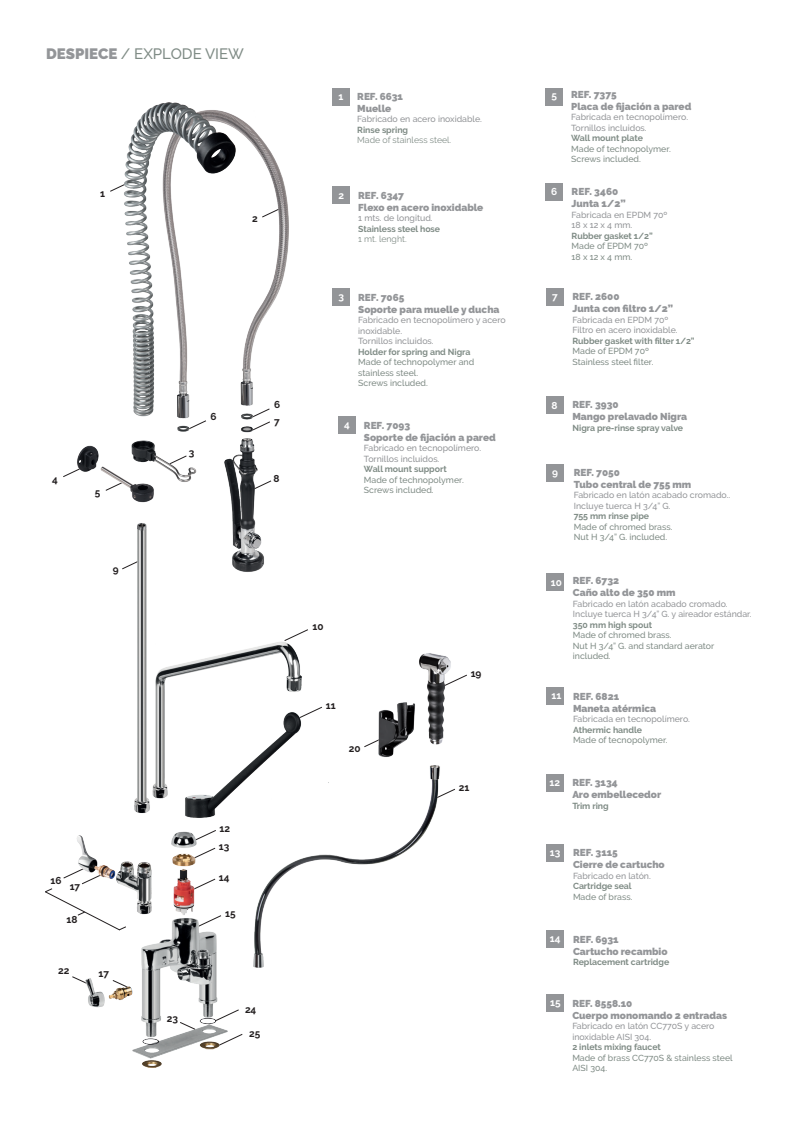
<style>
.page{position:relative;width:798px;height:1134px;background:#fff}
.page>*{position:absolute;margin:0;border:0;box-sizing:border-box;transform-origin:0 0}
.t1{font:500 15px "Raleway";color:#808c86}
.t2{font:900 10px/12px "Raleway";letter-spacing:-.005em;color:#939598}
.t3{font:700 10px/17.8px "Raleway";color:#231f20}
.t4{font:700 10px "Raleway";color:#fff}
.t5{font:500 8.75px/10.5px "Raleway";color:#939598}
.t6{font:500 8.75px/10.5px "Raleway";color:#808c86}
.t7{font:700 8.75px "Raleway";letter-spacing:-.005em;color:#808c86}
.t8{font:8.75px "Raleway";color:#808c86}
.s1{font-weight:900;color:#939598}
.s2{font-weight:700;color:#fff}
</style>
<div class="page">
<svg style="left:460px;top:674px;width:7px;height:5px"></svg>
<svg style="left:63px;top:471px;width:11px;height:6px"></svg>
<img style="left:74px;top:102px;width:386px;height:965px">
<div style="left:546px;top:994px;width:17px;height:18px;background:#939598"></div>
<div style="left:546px;top:774px;width:17px;height:18px;background:#939598"></div>
<div style="left:546px;top:573px;width:17px;height:18px;background:#939598"></div>
<div style="left:546px;top:288px;width:17px;height:18px;background:#939598"></div>
<div style="left:331px;top:88px;width:18px;height:17px;background:#939598"></div>
<div style="left:332px;top:186px;width:18px;height:18px;background:#939598"></div>
<div style="left:332px;top:288px;width:18px;height:18px;background:#939598"></div>
<div style="left:545px;top:183px;width:18px;height:18px;background:#939598"></div>
<div style="left:546px;top:464px;width:17px;height:17px;background:#939598"></div>
<div style="left:546px;top:396px;width:17px;height:18px;background:#939598"></div>
<svg style="left:179px;top:1021px;width:17px;height:9px"></svg>
<svg style="left:45px;top:866px;width:82px;height:65px"></svg>
<div style="left:546px;top:687px;width:17px;height:18px;background:#939598"></div>
<div style="left:546px;top:844px;width:17px;height:18px;background:#939598"></div>
<div style="left:546px;top:930px;width:17px;height:18px;background:#939598"></div>
<div style="left:338px;top:416px;width:17px;height:18px;background:#939598"></div>
<div style="left:545px;top:88px;width:18px;height:17px;background:#939598"></div>
<h1 class="t1" style="left:46px;top:45px;width:199px"><span class="s1">DESPIECE</span> / EXPLODE VIEW</h1>
<p class="t3" style="left:100px;top:184px;width:6px">1</p>
<p class="t3" style="left:252px;top:210px;width:7px">2</p>
<p class="t3" style="left:52px;top:470px;width:7px">4</p>
<p class="t3" style="left:95px;top:483px;width:7px">5</p>
<p class="t3" style="left:113px;top:561px;width:7px">9</p>
<p class="t3" style="left:189px;top:443px;width:7px">3</p>
<p class="t3" style="left:210px;top:408px;width:8px">6</p>
<p class="t3" style="left:274px;top:397px;width:8px;line-height:16.5px">6<br>7</p>
<p class="t3" style="left:273px;top:470px;width:8px">8</p>
<p class="t3" style="left:50px;top:871px;width:13px">16</p>
<p class="t3" style="left:70px;top:878px;width:12px">17</p>
<p class="t3" style="left:66px;top:911px;width:12px">18</p>
<p class="t3" style="left:58px;top:961px;width:13px">22</p>
<p class="t3" style="left:98px;top:965px;width:12px">17</p>
<p class="t3" style="left:219px;top:820px;width:13px">12<br>13</p>
<p class="t3" style="left:219px;top:868px;width:12px">14</p>
<p class="t3" style="left:225px;top:905px;width:12px">15</p>
<p class="t4" style="left:338px;top:91px;width:6px">1</p>
<p class="t2" style="left:357px;top:90px;width:47px">REF. 6631<br>Muelle</p>
<p class="t5" style="left:357px;top:114px;width:126px">Fabricado en acero inoxidable.</p>
<p class="t7" style="left:357px;top:125px;width:52px">Rinse spring</p>
<p class="t8" style="left:357px;top:135px;width:95px">Made of stainless steel.</p>
<p class="t4" style="left:338px;top:189px;width:7px">2</p>
<p class="t2" style="left:358px;top:189px;width:127px">REF. 6347<br>Flexo en acero inoxidable</p>
<p class="t5" style="left:358px;top:213px;width:76px">1 mts. de longitud.</p>
<p class="t7" style="left:358px;top:224px;width:83px">Stainless steel hose</p>
<p class="t8" style="left:358px;top:234px;width:50px">1 mt. lenght.</p>
<p class="t4" style="left:338px;top:290px;width:7px">3</p>
<p class="t2" style="left:358px;top:291px;width:143px">REF. 7065<br>Soporte para muelle y ducha</p>
<p class="t5" style="left:358px;top:315px;width:149px">Fabricado en tecnopolímero y acero inoxidable.<br>Tornillos incluidos.</p>
<p class="t7" style="left:358px;top:346px;width:114px">Holder for spring and Nigra</p>
<p class="t6" style="left:358px;top:357px;width:117px">Made of technopolymer and stainless steel.<br>Screws included.</p>
<p class="t4" style="left:344px;top:418px;width:7px">4</p>
<p class="t2" style="left:364px;top:419px;width:133px">REF. 7093<br>Soporte de fijación a pared</p>
<p class="t5" style="left:364px;top:443px;width:119px">Fabricado en tecnopolímero.<br>Tornillos incluidos.</p>
<p class="t7" style="left:364px;top:464px;width:84px">Wall mount support</p>
<p class="t6" style="left:364px;top:475px;width:101px">Made of technopolymer.<br>Screws included.</p>
<p class="t3" style="left:312px;top:617px;width:13px">10</p>
<p class="t3" style="left:325px;top:696px;width:11px">11</p>
<p class="t3" style="left:348px;top:740px;width:13px">20</p>
<p class="t3" style="left:470px;top:664px;width:12px">19</p>
<p class="t3" style="left:458px;top:778px;width:12px">21</p>
<p class="t4" style="left:551px;top:90px;width:7px">5</p>
<p class="t2" style="left:571px;top:88px;width:122px">REF. 7375<br>Placa de fijación a pared</p>
<p class="t5" style="left:571px;top:112px;width:118px">Fabricada en tecnopolímero.<br>Tornillos incluidos.</p>
<p class="t7" style="left:571px;top:133px;width:73px">Wall mount plate</p>
<p class="t6" style="left:571px;top:143px;width:101px">Made of technopolymer.<br>Screws included.</p>
<p class="t4" style="left:550px;top:186px;width:8px">6</p>
<p class="t2" style="left:571px;top:186px;width:55px">REF. 3460<br>Junta 1/2”</p>
<p class="t5" style="left:571px;top:209px;width:97px">Fabricada en EPDM 70º<br>18 x 12 x 4 mm.</p>
<p class="t7" style="left:571px;top:231px;width:83px">Rubber gasket 1/2”</p>
<p class="t6" style="left:571px;top:241px;width:78px">Made of EPDM 70º<br>18 x 12 x 4 mm.</p>
<p class="t4" style="left:551px;top:291px;width:7px">7</p>
<p class="t2" style="left:572px;top:291px;width:102px">REF. 2600<br>Junta con filtro 1/2”</p>
<p class="t5" style="left:572px;top:315px;width:107px">Fabricada en EPDM 70º<br>Filtro en acero inoxidable.</p>
<p class="t7" style="left:572px;top:336px;width:124px">Rubber gasket with filter 1/2”</p>
<p class="t6" style="left:572px;top:346px;width:82px">Made of EPDM 70º<br>Stainless steel filter.</p>
<p class="t4" style="left:551px;top:400px;width:8px">8</p>
<p class="t2" style="left:572px;top:399px;width:116px">REF. 3930<br>Mango prelavado Nigra</p>
<p class="t7" style="left:572px;top:423px;width:112px">Nigra pre-rinse spray valve</p>
<p class="t4" style="left:552px;top:466px;width:7px">9</p>
<p class="t2" style="left:573px;top:466px;width:119px">REF. 7050<br>Tubo central de 755 mm</p>
<p class="t5" style="left:573px;top:490px;width:158px">Fabricado en latón acabado cromado..<br>Incluye tuerca H 3/4” G.</p>
<p class="t7" style="left:573px;top:511px;width:77px">755 mm rinse pipe</p>
<p class="t6" style="left:573px;top:521px;width:100px">Made of chromed brass.<br>Nut H 3/4” G. included.</p>
<p class="t2" style="left:572px;top:575px;width:104px;text-indent:-22px"><span class="s2">10</span> REF. 6732<br>Caño alto de 350 mm</p>
<p class="t5" style="left:572px;top:599px;width:180px">Fabricado en latón acabado cromado.<br>Incluye tuerca H 3/4” G. y aireador estándar.</p>
<p class="t7" style="left:572px;top:620px;width:81px">350 mm high spout</p>
<p class="t6" style="left:572px;top:630px;width:143px">Made of chromed brass.<br>Nut H 3/4” G. and standard aerator included.</p>
<p class="t2" style="left:573px;top:690px;width:85px;text-indent:-21px"><span class="s2">11</span> REF. 6821<br>Maneta atérmica</p>
<p class="t5" style="left:573px;top:714px;width:118px">Fabricada en tecnopolímero.</p>
<p class="t7" style="left:573px;top:724px;width:70px">Athermic handle</p>
<p class="t6" style="left:573px;top:735px;width:96px">Made of tecnopolymer.</p>
<p class="t2" style="left:572px;top:776px;width:90px;text-indent:-23px"><span class="s2">12</span> REF. 3134<br>Aro embellecedor</p>
<p class="t7" style="left:572px;top:800px;width:38px">Trim ring</p>
<p class="t4" style="left:549px;top:847px;width:12px">13</p>
<p class="t2" style="left:573px;top:847px;width:93px">REF. 3115<br>Cierre de cartucho</p>
<p class="t5" style="left:573px;top:870px;width:79px">Fabricado en latón.</p>
<p class="t7" style="left:573px;top:881px;width:60px">Cartridge seal</p>
<p class="t6" style="left:573px;top:891px;width:61px">Made of brass.</p>
<p class="t4" style="left:549px;top:933px;width:12px">14</p>
<p class="t2" style="left:573px;top:933px;width:96px">REF. 6931<br>Cartucho recambio</p>
<p class="t7" style="left:573px;top:957px;width:98px">Replacement cartridge</p>
<p class="t3" style="left:167px;top:1010px;width:13px">23</p>
<p class="t3" style="left:245px;top:1000px;width:13px">24</p>
<p class="t2" style="left:572px;top:997px;width:156px;text-indent:-22px"><span class="s2">15</span> REF. 8558.10<br>Cuerpo monomando 2 entradas</p>
<p class="t5" style="left:572px;top:1021px;width:144px">Fabricado en latón CC770S y acero inoxidable AISI 304.</p>
<p class="t7" style="left:572px;top:1042px;width:90px">2 inlets mixing faucet</p>
<p class="t6" style="left:572px;top:1052px;width:162px">Made of brass CC770S &amp; stainless steel<br>AISI 304.</p>
<p class="t3" style="left:249px;top:1025px;width:13px">25</p>
</div>
